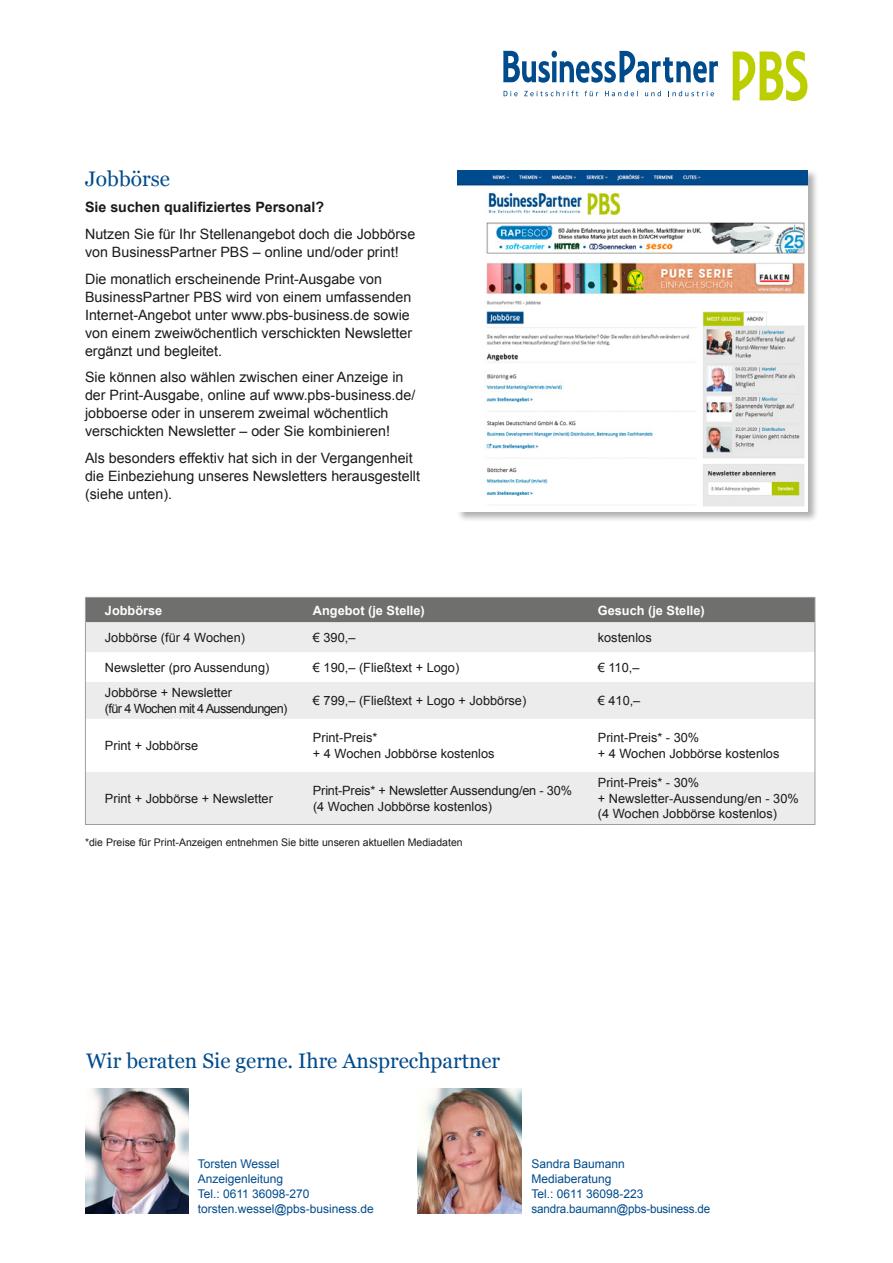
<style>
.page{position:relative;width:893px;height:1263px;background:#fff}
.page>*{position:absolute;margin:0;border:0;box-sizing:border-box;transform-origin:0 0}
.t1{font:21px "Georgia";color:#004b8c}
.t2{font:14.25px/18px "Arial";color:#1a1a18}
.t3{font:700 14.25px "Arial";color:#1a1a18}
.t4{font:12.75px/15.8px "Arial";color:#1a1a18}
.t5{font:12.75px/15.8px "Arial";letter-spacing:-.05em;color:#1a1a18}
.t6{font:700 12.75px "Arial";color:#fff}
.t7{font:12px/15px "Arial";color:#004b8c}
.t8{font:10.5px "Arial";color:#1a1a18}
</style>
<div class="page">
<svg style="left:732px;top:51px;width:75px;height:50px"></svg>
<svg style="left:503px;top:51px;width:215px;height:32px"></svg>
<svg style="left:504px;top:91px;width:14px;height:5px"></svg>
<svg style="left:524px;top:91px;width:54px;height:5px"></svg>
<svg style="left:585px;top:91px;width:13px;height:5px"></svg>
<svg style="left:605px;top:91px;width:33px;height:5px"></svg>
<svg style="left:645px;top:91px;width:16px;height:5px"></svg>
<svg style="left:668px;top:91px;width:46px;height:5px"></svg>
<div style="left:456px;top:169px;width:363px;height:353px;background:#1a1a18;opacity:.35"></div>
<img style="left:457px;top:170px;width:351px;height:341px">
<svg style="left:86px;top:622px;width:729px;height:202px;fill:#ececed"></svg>
<svg style="left:86px;top:719px;width:729px;height:53px"></svg>
<div style="left:85px;top:597px;width:731px;height:25px;background:#6f6f6e"></div>
<hr style="left:85px;top:622px;width:1px;height:30px;background:#9c9d9d">
<hr style="left:815px;top:622px;width:1px;height:30px;background:#9c9d9d">
<hr style="left:85px;top:652px;width:1px;height:30px;background:#9c9d9d">
<hr style="left:815px;top:652px;width:1px;height:30px;background:#9c9d9d">
<hr style="left:85px;top:682px;width:1px;height:37px;background:#9c9d9d">
<hr style="left:815px;top:682px;width:1px;height:37px;background:#9c9d9d">
<hr style="left:85px;top:719px;width:1px;height:53px;background:#9c9d9d">
<hr style="left:815px;top:719px;width:1px;height:53px;background:#9c9d9d">
<hr style="left:85px;top:772px;width:1px;height:52px;background:#9c9d9d">
<hr style="left:815px;top:772px;width:1px;height:52px;background:#9c9d9d">
<hr style="left:85px;top:824px;width:208px;height:1px;background:#9c9d9d">
<hr style="left:293px;top:824px;width:285px;height:1px;background:#9c9d9d">
<hr style="left:578px;top:824px;width:237px;height:1px;background:#9c9d9d">
<img style="left:85px;top:1089px;width:104px;height:124px">
<img style="left:418px;top:1089px;width:104px;height:124px">
<h1 class="t1" style="left:85px;top:163px;width:86px">Jobbörse</h1>
<p class="t3" style="left:85px;top:198px;width:241px">Sie suchen qualifiziertes Personal?</p>
<p class="t2" style="left:85px;top:225px;width:332px">Nutzen Sie für Ihr Stellenangebot doch die Jobbörse von BusinessPartner PBS – online und/oder print!</p>
<p class="t2" style="left:85px;top:270px;width:329px">Die monatlich erscheinende Print-Ausgabe von BusinessPartner PBS wird von einem umfassenden Internet-Angebot unter www.pbs-business.de sowie von einem zweiwöchentlich verschickten Newsletter ergänzt und begleitet.</p>
<p class="t2" style="left:85px;top:368px;width:332px">Sie können also wählen zwischen einer Anzeige in der Print-Ausgabe, online auf www.pbs-business.de/ jobboerse oder in unserem zweimal wöchentlich verschickten Newsletter – oder Sie kombinieren!</p>
<p class="t2" style="left:85px;top:449px;width:337px">Als besonders effektiv hat sich in der Vergangenheit die Einbeziehung unseres Newsletters herausgestellt (siehe unten).</p>
<p class="t6" style="left:105px;top:602px;width:59px">Jobbörse</p>
<p class="t6" style="left:313px;top:602px;width:113px">Angebot (je Stelle)</p>
<p class="t6" style="left:598px;top:602px;width:108px">Gesuch (je Stelle)</p>
<p class="t4" style="left:105px;top:630px;width:142px">Jobbörse (für 4 Wochen)</p>
<p class="t4" style="left:313px;top:630px;width:44px">€ 390,–</p>
<p class="t4" style="left:598px;top:630px;width:55px">kostenlos</p>
<p class="t4" style="left:105px;top:659px;width:166px">Newsletter (pro Aussendung)</p>
<p class="t4" style="left:313px;top:659px;width:148px">€ 190,– (Fließtext + Logo)</p>
<p class="t4" style="left:598px;top:659px;width:43px">€ 110,–</p>
<p class="t5" style="left:105px;top:685px;width:184px">Jobbörse + Newsletter<br>(für 4 Wochen mit 4 Aussendungen)</p>
<p class="t4" style="left:313px;top:693px;width:215px">€ 799,– (Fließtext + Logo + Jobbörse)</p>
<p class="t4" style="left:598px;top:693px;width:44px">€ 410,–</p>
<p class="t4" style="left:105px;top:738px;width:95px">Print + Jobbörse</p>
<p class="t4" style="left:313px;top:730px;width:183px">Print-Preis*<br>+ 4 Wochen Jobbörse kostenlos</p>
<p class="t4" style="left:598px;top:730px;width:183px">Print-Preis* - 30%<br>+ 4 Wochen Jobbörse kostenlos</p>
<p class="t4" style="left:105px;top:790px;width:169px">Print + Jobbörse + Newsletter</p>
<p class="t4" style="left:313px;top:783px;width:261px">Print-Preis* + Newsletter Aussendung/en - 30% (4 Wochen Jobbörse kostenlos)</p>
<p class="t4" style="left:598px;top:775px;width:202px">Print-Preis* - 30%<br>+ Newsletter-Aussendung/en - 30% (4 Wochen Jobbörse kostenlos)</p>
<p class="t8" style="left:85px;top:836px;width:379px">*die Preise für Print-Anzeigen entnehmen Sie bitte unseren aktuellen Mediadaten</p>
<h1 class="t1" style="left:86px;top:1046px;width:416px">Wir beraten Sie gerne. Ihre Ansprechpartner</h1>
<p class="t7" style="left:198px;top:1156px;width:178px">Torsten Wessel<br>Anzeigenleitung<br>Tel.: 0611 36098-270 torsten.wessel@pbs-business.de</p>
<p class="t7" style="left:531px;top:1156px;width:180px">Sandra Baumann<br>Mediaberatung<br>Tel.: 0611 36098-223 sandra.baumann@pbs-business.de</p>
</div>
